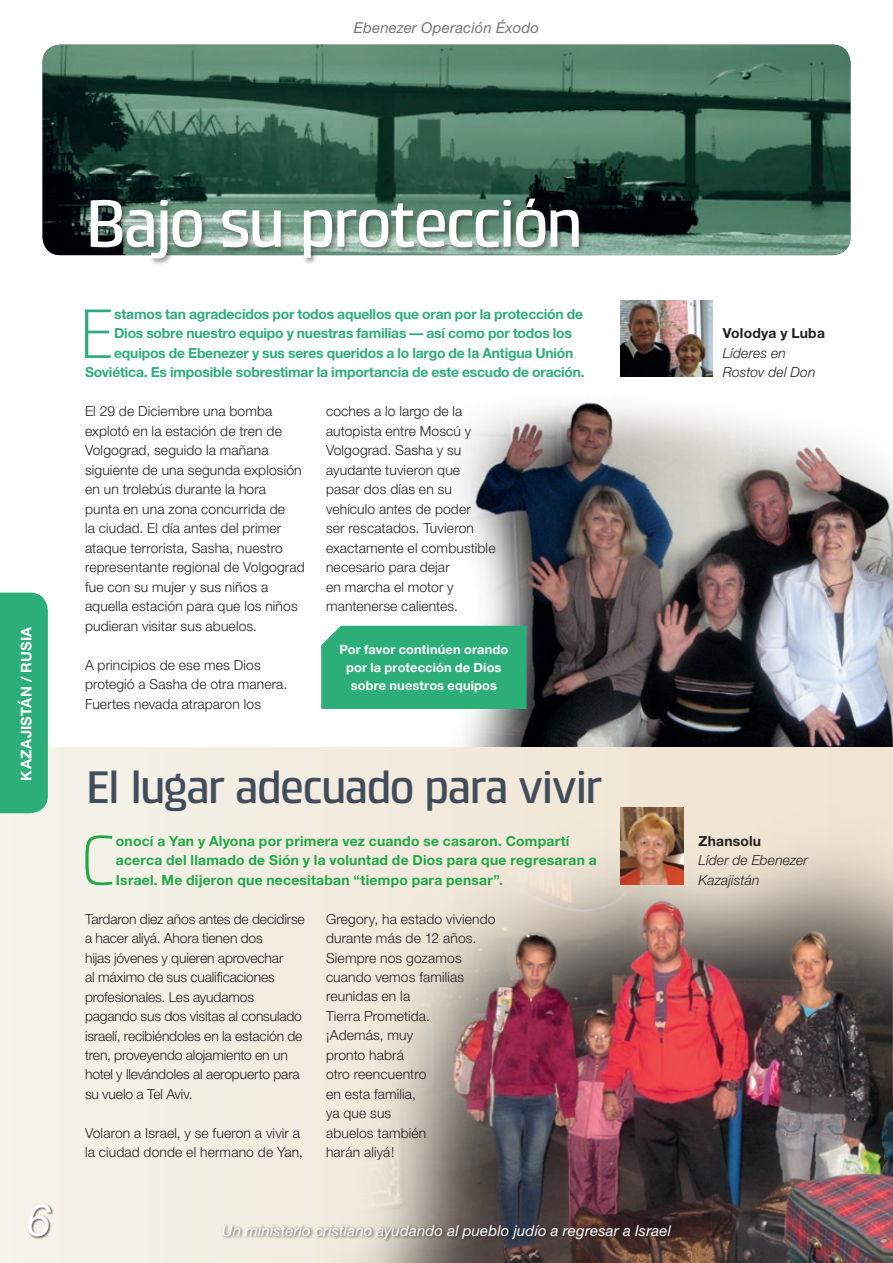
<style>
.page{position:relative;width:893px;height:1263px;background:#fff}
.page>*{position:absolute;margin:0;border:0;box-sizing:border-box;transform-origin:0 0}
.t1{font:300 71.25px "Klint Pro";color:#2cae79}
.t2{font:300 71.25px "Klint Pro";color:#1fa947}
.t3{font:500 67.8px "Klint Pro";letter-spacing:-.055em;color:#fff}
.t4{font:500 46.5px "Klint Pro";letter-spacing:-.05em;color:#424d5c}
.t5{font:italic 45px "Helvetica Neue";color:#fff}
.t6{font:italic 15px "Helvetica Neue";letter-spacing:.01em;color:#fff}
.t7{font:italic 15px "Helvetica Neue";letter-spacing:.01em;color:#757679}
.t8{font:700 14.7px "Helvetica Neue";letter-spacing:.015em;color:#fff}
.t9{font:300 13.8px/19.5px "Helvetica Neue";letter-spacing:.01em;color:#231f20}
.t10{font:300 13.8px/19.5px "Helvetica Neue";letter-spacing:-.01em;color:#231f20}
.t11{font:700 13.8px "Helvetica Neue";letter-spacing:-.015em;color:#2cae79}
.t12{font:700 13.8px/19.5px "Helvetica Neue";letter-spacing:.02em;color:#1fa947}
.t13{font:italic 300 13.8px/19.5px "Helvetica Neue";letter-spacing:.01em;color:#231f20}
.t14{font:700 13.8px "Helvetica Neue";letter-spacing:.015em;color:#231f20}
.t15{font:700 12.75px/18px "Helvetica Neue";letter-spacing:.01em;color:#fff;text-align:center}
</style>
<div class="page">
<img style="left:388px;top:400px;width:505px;height:348px">
<img style="left:620px;top:300px;width:92px;height:77px">
<img style="left:43px;top:45px;width:807px;height:210px">
<div style="left:321px;top:626px;width:205px;height:83px;background:#2cae79"></div>
<div style="left:0;top:748px;width:893px;height:515px;background:linear-gradient(to right,#f4f3e9,#f0e2d0)"></div>
<img style="left:316px;top:806px;width:577px;height:457px">
<div style="left:89px;top:197px;width:497px;height:69px;background:#231f20;opacity:.45"></div>
<img style="left:620px;top:808px;width:64px;height:76px">
<img style="left:756px;top:858px;width:137px;height:405px">
<div style="left:0;top:593px;width:48px;height:220px;background:#2cae79"></div>
<div style="left:27px;top:1204px;width:27px;height:35px;background:#231f20;opacity:.75"></div>
<div style="left:221px;top:1223px;width:455px;height:20px;background:#231f20;opacity:.75"></div>
<p class="t7" style="left:354px;top:19px;width:187px">Ebenezer Operación Éxodo</p>
<p class="t8" style="left:17px;top:781px;width:156px;rotate:-90deg">KAZAJISTÁN / RUSIA</p>
<h3 class="t5" style="left:26px;top:1193px;width:27px">6</h3>
<h2 class="t3" style="left:85px;top:185px;width:500px">Bajo su protección</h2>
<h1 class="t1" style="left:78px;top:293px;width:39px">E</h1>
<p class="t11" style="left:114px;top:305px;width:470px">stamos tan agradecidos por todos aquellos que oran por la protección de</p>
<p class="t11" style="left:114px;top:325px;width:459px">Dios sobre nuestro equipo y nuestras familias — así como por todos los</p>
<p class="t11" style="left:114px;top:344px;width:461px">equipos de Ebenezer y sus seres queridos a lo largo de la Antigua Unión</p>
<p class="t11" style="left:85px;top:364px;width:501px">Soviética. Es imposible sobrestimar la importancia de este escudo de oración.</p>
<p class="t9" style="left:85px;top:401px;width:221px">El 29 de Diciembre una bomba explotó en la estación de tren de<br>Volgograd, seguido la mañana siguiente de una segunda explosión en un trolebús durante la hora<br>punta en una zona concurrida de<br>la ciudad. El día antes del primer ataque terrorista, Sasha, nuestro representante regional de Volgograd fue con su mujer y sus niños a aquella estación para que los niños pudieran visitar sus abuelos.</p>
<p class="t9" style="left:85px;top:655px;width:204px">A principios de ese mes Dios protegió a Sasha de otra manera.<br>Fuertes nevada atraparon los</p>
<p class="t9" style="left:326px;top:401px;width:171px">coches a lo largo de la autopista entre Moscú y<br>Volgograd. Sasha y su ayudante tuvieron que pasar dos días en su vehículo antes de poder<br>ser rescatados. Tuvieron exactamente el combustible necesario para dejar<br>en marcha el motor y mantenerse calientes.</p>
<p class="t15" style="left:340px;top:640px;width:170px">Por favor continúen orando por la protección de Dios sobre nuestros equipos</p>
<h3 class="t4" style="left:86px;top:761px;width:519px">El lugar adecuado para vivir</h3>
<h1 class="t2" style="left:80px;top:820px;width:38px">C</h1>
<p class="t12" style="left:116px;top:830px;width:482px">onocí a Yan y Alyona por primera vez cuando se casaron. Compartí acerca del llamado de Sión y la voluntad de Dios para que regresaran a<br>Israel. Me dijeron que necesitaban “tiempo para pensar”.</p>
<p class="t9" style="left:326px;top:908px;width:171px">Gregory, ha estado viviendo durante más de 12 años.<br>Siempre nos gozamos cuando vemos familias reunidas en la<br>Tierra Prometida.<br>¡Además, muy<br>pronto habrá<br>otro reencuentro<br>en esta familia,<br>ya que sus<br>abuelos también<br>harán aliyá!</p>
<p class="t10" style="left:85px;top:908px;width:221px">Tardaron diez años antes de decidirse a hacer aliyá. Ahora tienen dos<br>hijas jóvenes y quieren aprovechar<br>al máximo de sus cualificaciones profesionales. Les ayudamos pagando sus dos visitas al consulado israelí, recibiéndoles en la estación de tren, proveyendo alojamiento en un hotel y llevándoles al aeropuerto para su vuelo a Tel Aviv.</p>
<p class="t9" style="left:85px;top:1123px;width:220px">Volaron a Israel, y se fueron a vivir a la ciudad donde el hermano de Yan,</p>
<p class="t6" style="left:222px;top:1221px;width:451px">Un ministerio cristiano ayudando al pueblo judío a regresar a Israel</p>
<p class="t14" style="left:723px;top:325px;width:104px">Volodya y Luba</p>
<p class="t13" style="left:723px;top:343px;width:94px">Líderes en<br>Rostov del Don</p>
<p class="t14" style="left:698px;top:832px;width:64px">Zhansolu</p>
<p class="t13" style="left:698px;top:850px;width:111px">Líder de Ebenezer<br>Kazajistán</p>
</div>
